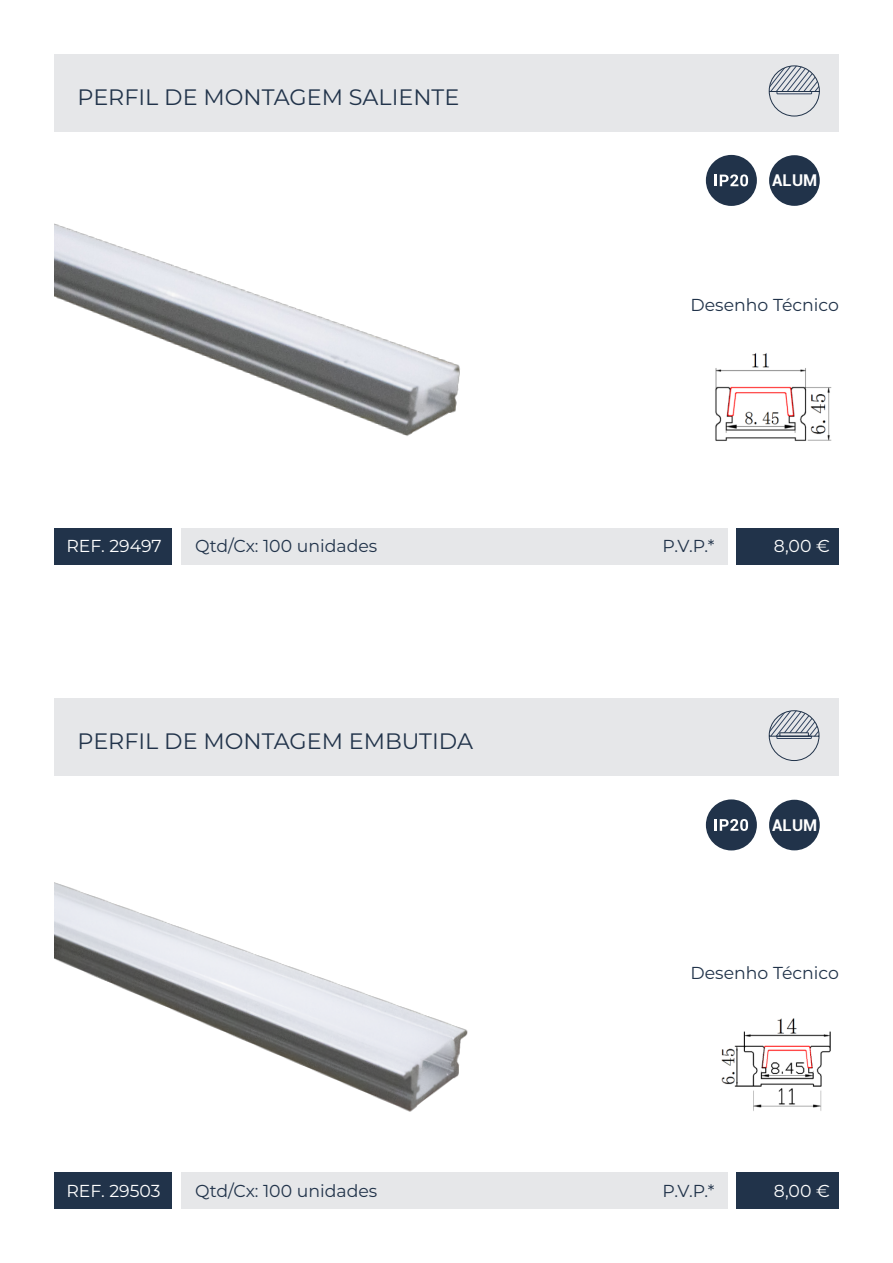
<style>
.page{position:relative;width:893px;height:1263px;background:#fff}
.page>*{position:absolute;margin:0;border:0;box-sizing:border-box;transform-origin:0 0}
.t1{font:22.35px "Montserrat";color:#21334a}
.t2{font:17.25px "Montserrat";color:#21334a}
.t3{font:17.25px "Montserrat";color:#fff}
.t4{font:700 16.2px "Roboto";color:#fff}
</style>
<div class="page">
<div style="left:54px;top:54px;width:785px;height:78px;background:#e6e7e9"></div>
<div style="left:54px;top:698px;width:785px;height:78px;background:#e6e7e9"></div>
<div style="left:181px;top:528px;width:546px;height:36px;background:#e6e7e9"></div>
<div style="left:181px;top:1173px;width:546px;height:36px;background:#e6e7e9"></div>
<div style="left:737px;top:528px;width:102px;height:36px;background:#21334a"></div>
<div style="left:737px;top:1173px;width:102px;height:36px;background:#21334a"></div>
<div style="left:54px;top:528px;width:118px;height:36px;background:#21334a"></div>
<div style="left:54px;top:1173px;width:118px;height:36px;background:#21334a"></div>
<img style="left:54px;top:223px;width:406px;height:213px">
<img style="left:54px;top:882px;width:414px;height:230px">
<div style="left:769px;top:155px;width:51px;height:51px;background:#21334a;border-radius:50%"></div>
<div style="left:769px;top:800px;width:51px;height:50px;background:#21334a;border-radius:50%"></div>
<div style="left:706px;top:155px;width:51px;height:51px;background:#21334a;border-radius:50%"></div>
<div style="left:706px;top:799px;width:51px;height:51px;background:#21334a;border-radius:50%"></div>
<svg style="left:715px;top:174px;width:33px;height:12px"></svg>
<svg style="left:715px;top:819px;width:33px;height:12px"></svg>
<svg style="left:768px;top:65px;width:52px;height:52px"></svg>
<svg style="left:768px;top:710px;width:52px;height:51px"></svg>
<img style="left:715px;top:353px;width:117px;height:88px">
<img style="left:721px;top:1018px;width:110px;height:93px">
<p class="t1" style="left:78px;top:81px;width:383px">PERFIL DE MONTAGEM SALIENTE</p>
<p class="t3" style="left:66px;top:534px;width:97px">REF. 29497</p>
<p class="t2" style="left:195px;top:534px;width:184px">Qtd/Cx: 100 unidades</p>
<p class="t1" style="left:78px;top:726px;width:397px">PERFIL DE MONTAGEM EMBUTIDA</p>
<p class="t3" style="left:66px;top:1179px;width:96px">REF. 29503</p>
<p class="t2" style="left:195px;top:1179px;width:184px">Qtd/Cx: 100 unidades</p>
<p class="t4" style="left:772px;top:169px;width:47px">ALUM</p>
<p class="t2" style="left:690px;top:293px;width:150px">Desenho Técnico</p>
<p class="t2" style="left:663px;top:534px;width:53px">P.V.P.*</p>
<p class="t3" style="left:774px;top:534px;width:57px">8,00 €</p>
<p class="t4" style="left:772px;top:814px;width:47px">ALUM</p>
<p class="t2" style="left:690px;top:961px;width:150px">Desenho Técnico</p>
<p class="t2" style="left:663px;top:1179px;width:53px">P.V.P.*</p>
<p class="t3" style="left:774px;top:1179px;width:57px">8,00 €</p>
</div>
